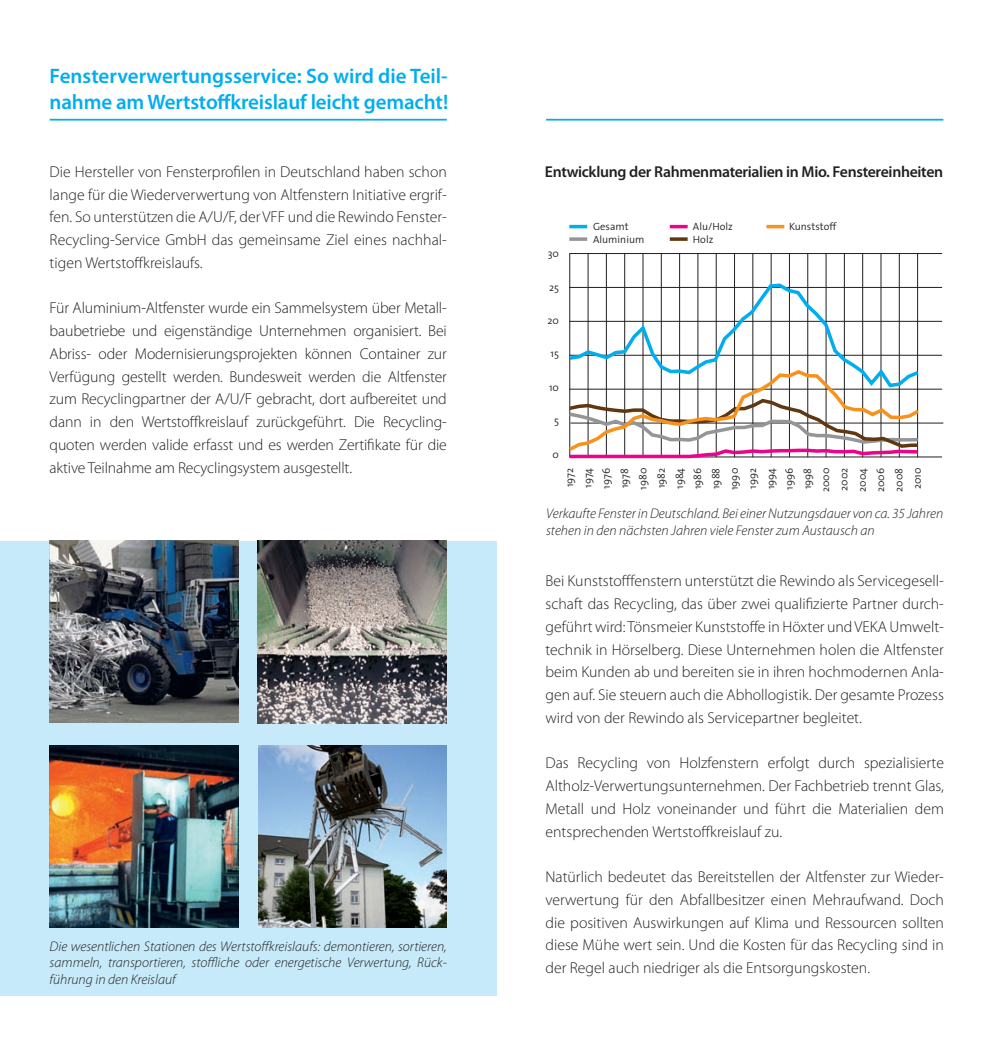
<style>
.page{position:relative;width:993px;height:1042px;background:#fff}
.page>*{position:absolute;margin:0;border:0;box-sizing:border-box;transform-origin:0 0}
.t1{font:600 21px/25.2px "Myriad Pro";letter-spacing:-.01em;color:#00aeef}
.t2{font:300 15.75px/22.8px "Myriad Pro";color:#231f20;text-align:justify}
.t3{font:600 15.75px "Myriad Pro";letter-spacing:-.02em;color:#231f20}
.t4{font:italic 300 14px/16.8px "Myriad Pro";color:#231f20;text-align:justify}
.t5{font:300 10.5px/18.2px "The Sans";color:#231f20;text-align:center}
</style>
<div class="page">
<hr style="left:50px;top:119px;width:396px;height:2px;background:#00aeef">
<hr style="left:546px;top:119px;width:397px;height:2px;background:#00aeef">
<div style="left:0;top:541px;width:496px;height:227px;background:#c6eafa"></div>
<div style="left:0;top:768px;width:496px;height:228px;background:#c6eafa"></div>
<img style="left:50px;top:746px;width:188px;height:182px">
<img style="left:50px;top:541px;width:188px;height:182px">
<img style="left:258px;top:746px;width:188px;height:182px">
<img style="left:257px;top:541px;width:189px;height:182px">
<hr style="left:569px;top:254px;width:1px;height:203px;background:#231f20">
<hr style="left:788px;top:254px;width:1px;height:203px;background:#231f20">
<hr style="left:843px;top:254px;width:1px;height:203px;background:#231f20">
<hr style="left:825px;top:254px;width:1px;height:203px;background:#231f20">
<hr style="left:807px;top:254px;width:1px;height:203px;background:#231f20">
<hr style="left:587px;top:254px;width:1px;height:203px;background:#231f20">
<hr style="left:605px;top:254px;width:1px;height:203px;background:#231f20">
<hr style="left:624px;top:254px;width:1px;height:203px;background:#231f20">
<hr style="left:642px;top:254px;width:1px;height:203px;background:#231f20">
<hr style="left:660px;top:254px;width:1px;height:203px;background:#231f20">
<hr style="left:752px;top:254px;width:1px;height:203px;background:#231f20">
<hr style="left:679px;top:254px;width:1px;height:203px;background:#231f20">
<hr style="left:697px;top:254px;width:1px;height:203px;background:#231f20">
<hr style="left:715px;top:254px;width:1px;height:203px;background:#231f20">
<hr style="left:733px;top:254px;width:1px;height:203px;background:#231f20">
<hr style="left:770px;top:254px;width:1px;height:203px;background:#231f20">
<hr style="left:861px;top:254px;width:1px;height:203px;background:#231f20">
<hr style="left:880px;top:254px;width:1px;height:203px;background:#231f20">
<hr style="left:916px;top:254px;width:1px;height:203px;background:#231f20">
<hr style="left:898px;top:254px;width:1px;height:203px;background:#231f20">
<hr style="left:766px;top:225px;width:18px;height:3px;background:#f7931d">
<svg style="left:669px;top:237px;width:18px;height:4px"></svg>
<svg style="left:569px;top:237px;width:18px;height:4px"></svg>
<hr style="left:669px;top:225px;width:18px;height:3px;background:#ed028c">
<hr style="left:569px;top:225px;width:18px;height:3px;background:#00aeef">
<hr style="left:569px;top:253px;width:372px;height:1px;background:#231f20">
<hr style="left:569px;top:287px;width:372px;height:1px;background:#231f20">
<hr style="left:569px;top:321px;width:372px;height:1px;background:#231f20">
<hr style="left:569px;top:355px;width:372px;height:1px;background:#231f20">
<hr style="left:569px;top:389px;width:372px;height:1px;background:#231f20">
<hr style="left:570px;top:423px;width:373px;height:1px;background:#231f20">
<hr style="left:569px;top:456px;width:372px;height:1px;background:#231f20">
<svg style="left:569px;top:282px;width:353px;height:177px"></svg>
<h1 class="t1" style="left:50px;top:63px;width:400px">Fensterverwertungsservice: So wird die Teil&shy;nahme am Wertstoffkreislauf leicht gemacht!</h1>
<p class="t2" style="left:50px;top:160px;width:398px">Die Hersteller von Fensterprofilen in Deutschland haben schon lange für die Wiederverwertung von Altfenstern Initiative ergrif&shy;fen. So unterstützen die A/U/F, der VFF und die Rewindo Fenster-Recycling-Service GmbH das gemeinsame Ziel eines nachhal&shy;tigen Wertstoffkreislaufs.</p>
<p class="t2" style="left:50px;top:297px;width:398px">Für Aluminium-Altfenster wurde ein Sammelsystem über Metall&shy;baubetriebe und eigenständige Unternehmen organisiert. Bei Abriss- oder Modernisierungsprojekten können Container zur Verfügung gestellt werden. Bundesweit werden die Altfenster zum Recyclingpartner der A/U/F gebracht, dort aufbereitet und dann in den Wertstoffkreislauf zurückgeführt. Die Recycling&shy;quoten werden valide erfasst und es werden Zertifikate für die aktive Teilnahme am Recyclingsystem ausgestellt.</p>
<p class="t4" style="left:50px;top:937px;width:398px">Die wesentlichen Stationen des Wertstoffkreislaufs: demontieren, sortieren, sammeln, transportieren, stoffliche oder energetische Verwertung, Rück&shy;führung in den Kreislauf</p>
<p class="t3" style="left:544px;top:161px;width:399px">Entwicklung der Rahmenmaterialien in Mio. Fenstereinheiten</p>
<p class="t5" style="left:547px;top:244px;width:13px">30</p>
<p class="t5" style="left:549px;top:277px;width:11px">25</p>
<p class="t5" style="left:547px;top:311px;width:13px">20</p>
<p class="t5" style="left:550px;top:344px;width:10px">15</p>
<p class="t5" style="left:549px;top:378px;width:11px">10</p>
<p class="t5" style="left:554px;top:411px;width:6px">5</p>
<p class="t5" style="left:552px;top:445px;width:8px">0</p>
<p class="t5" style="left:593px;top:217px;width:37px">Gesamt</p>
<p class="t5" style="left:692px;top:217px;width:41px">Alu/Holz</p>
<p class="t5" style="left:789px;top:217px;width:49px">Kunststoff</p>
<p class="t5" style="left:593px;top:230px;width:53px">Aluminium</p>
<p class="t5" style="left:692px;top:230px;width:22px">Holz</p>
<p class="t5" style="left:560px;top:492px;width:26px;rotate:-90deg">1972<br>1974<br>1976<br>1978<br>1980<br>1982<br>1984<br>1986<br>1988<br>1990<br>1992<br>1994<br>1996<br>1998<br>2000<br>2002<br>2004<br>2006<br>2008<br>2010</p>
<p class="t4" style="left:546px;top:505px;width:398px">Verkaufte Fenster in Deutschland. Bei einer Nutzungsdauer von ca. 35 Jahren stehen in den nächsten Jahren viele Fenster zum Austausch an</p>
<p class="t2" style="left:545px;top:570px;width:400px">Bei Kunststofffenstern unterstützt die Rewindo als Servicegesell&shy;schaft das Recycling, das über zwei qualifizierte Partner durch&shy;geführt wird: Tönsmeier Kunststoffe in Höxter und VEKA Umwelt&shy;technik in Hörselberg. Diese Unternehmen holen die Altfenster beim Kunden ab und bereiten sie in ihren hochmodernen Anla&shy;gen auf. Sie steuern auch die Abhollogistik. Der gesamte Prozess wird von der Rewindo als Servicepartner begleitet.</p>
<p class="t2" style="left:545px;top:752px;width:400px">Das Recycling von Holzfenstern erfolgt durch spezialisierte Altholz-Verwertungsunternehmen. Der Fachbetrieb trennt Glas, Metall und Holz voneinander und führt die Materialien dem entsprechenden Wertstoffkreislauf zu.</p>
<p class="t2" style="left:545px;top:865px;width:400px">Natürlich bedeutet das Bereitstellen der Altfenster zur Wieder&shy;verwertung für den Abfallbesitzer einen Mehraufwand. Doch die positiven Auswirkungen auf Klima und Ressourcen sollten diese Mühe wert sein. Und die Kosten für das Recycling sind in der Regel auch niedriger als die Entsorgungskosten.</p>
</div>
